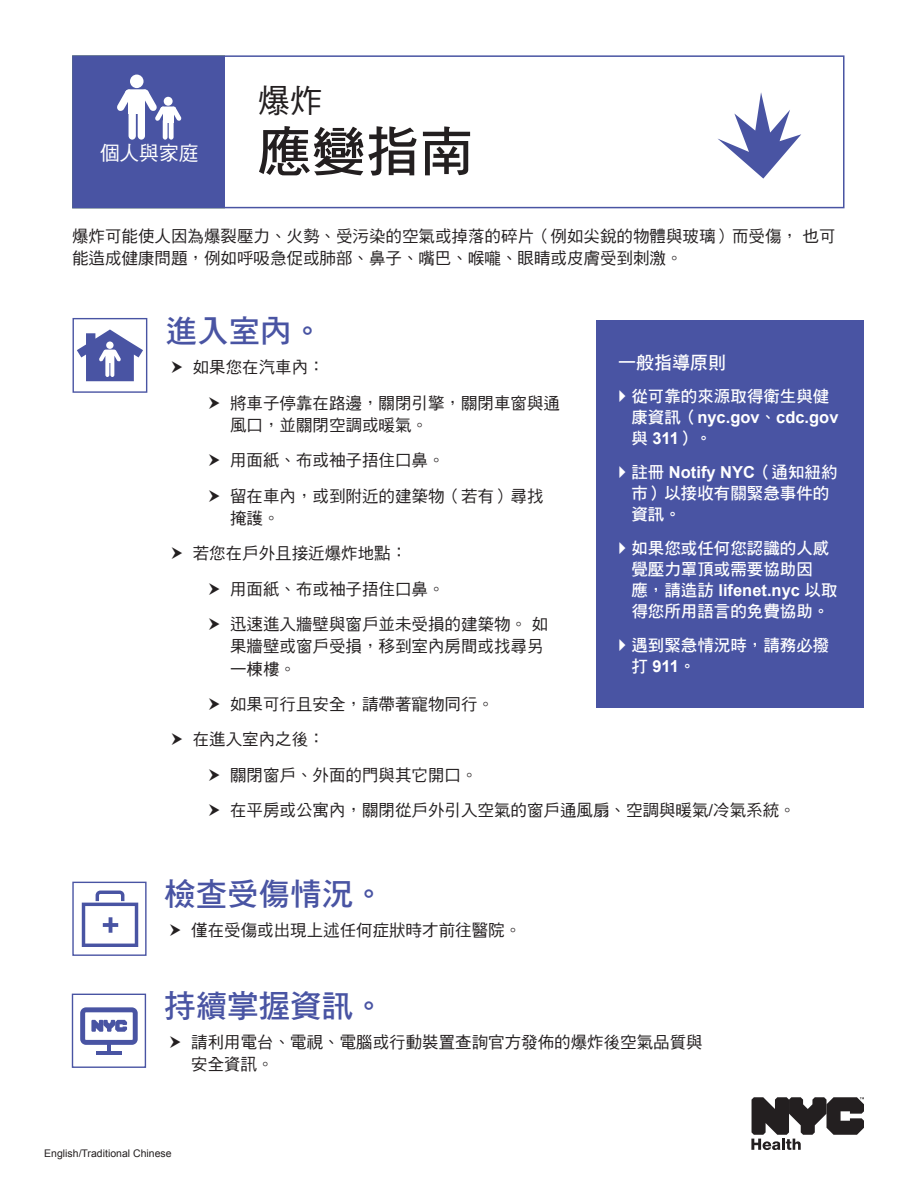
<style>
.page{position:relative;width:918px;height:1188px;background:#fff}
.page>*{position:absolute;margin:0;border:0;box-sizing:border-box;transform-origin:0 0}
.t1{font:54px "DF Hei Std W7";color:#231f20}
.t2{font:32.25px "DF Hei Std W5";color:#231f20}
.t3{font:31.5px "DF Hei Std W7";color:#4954a3}
.t4{font:19.8px "DF Hei Std W5";color:#fff}
.t5{font:18px "DF Hei Std W7";color:#fff}
.BODY_COPY{font:16.5px/22.5px "DF Hei Std W5";color:#231f20}
.general_guildlines{font:16.5px/21px "DF Hei Std W7";color:#fff}
.t6{font:10.5px "Arial";color:#231f20}
.s1{font-family:"Arial"}
.s2{font-family:"Arial";font-weight:700}
</style>
<div class="page">
<svg style="left:751px;top:1097px;width:113px;height:53px"></svg>
<div style="left:73px;top:56px;width:152px;height:152px;background:#4954a3"></div>
<div style="left:72px;top:55px;width:773px;height:153px;border:2px solid #4954a3"></div>
<div style="left:129px;top:108px;width:7px;height:32px;background:#fff;border-radius:4px"></div>
<div style="left:138px;top:108px;width:7px;height:32px;background:#fff;border-radius:4px"></div>
<div style="left:130px;top:75px;width:14px;height:13px;background:#fff;border-radius:50%"></div>
<div style="left:163px;top:110px;width:11px;height:13px;background:#fff"></div>
<div style="left:163px;top:119px;width:5px;height:21px;background:#fff;border-radius:3px"></div>
<div style="left:169px;top:119px;width:5px;height:21px;background:#fff;border-radius:3px"></div>
<svg style="left:117px;top:89px;width:65px;height:32px"></svg>
<div style="left:161px;top:107px;width:15px;height:5px;background:#fff;border-radius:3px"></div>
<div style="left:164px;top:97px;width:9px;height:9px;background:#fff;border-radius:50%"></div>
<div style="left:73px;top:318px;width:74px;height:75px;border:1px solid #4954a3"></div>
<svg style="left:718px;top:92px;width:83px;height:87px"></svg>
<svg style="left:77px;top:329px;width:66px;height:52px"></svg>
<div style="left:106px;top:341px;width:8px;height:8px;background:#fff;border-radius:50%"></div>
<div style="left:597px;top:320px;width:267px;height:387px;background:#4954a3"></div>
<div style="left:72px;top:882px;width:75px;height:74px;border:1px solid #4954a3"></div>
<svg style="left:82px;top:891px;width:56px;height:56px"></svg>
<div style="left:72px;top:994px;width:74px;height:74px;border:1px solid #4954a3"></div>
<hr style="left:97px;top:1051px;width:25px;height:4px;background:#4954a3">
<svg style="left:80px;top:1007px;width:58px;height:46px"></svg>
<p class="t4" style="left:100px;top:142px;width:100px">個人與家庭</p>
<p class="t2" style="left:258px;top:83px;width:66px">爆炸</p>
<p class="t1" style="left:258px;top:122px;width:217px">應變指南</p>
<p class="BODY_COPY" style="left:72px;top:224px;width:765px">爆炸可能使人因為爆裂壓力、火勢、受污染的空氣或掉落的碎片（例如尖銳的物體與玻璃）而受傷，也可能造成健康問題，例如呼吸急促或肺部、鼻子、嘴巴、喉嚨、眼睛或皮膚受到刺激。</p>
<p class="t3" style="left:166px;top:314px;width:159px">進入室內。</p>
<p class="BODY_COPY" style="left:193px;top:356px;width:133px">如果您在汽車內：</p>
<p class="BODY_COPY" style="left:230px;top:391px;width:331px">將車子停靠在路邊，關閉引擎，關閉車窗與通風口，並關閉空調或暖氣。</p>
<p class="BODY_COPY" style="left:230px;top:449px;width:216px">用面紙、布或袖子捂住口鼻。</p>
<p class="BODY_COPY" style="left:230px;top:484px;width:315px">留在車內，或到附近的建築物（若有）尋找掩護。</p>
<p class="BODY_COPY" style="left:193px;top:542px;width:216px">若您在戶外且接近爆炸地點：</p>
<p class="BODY_COPY" style="left:230px;top:577px;width:216px">用面紙、布或袖子捂住口鼻。</p>
<p class="BODY_COPY" style="left:230px;top:612px;width:320px">迅速進入牆壁與窗戶並未受損的建築物。如果牆壁或窗戶受損，移到室內房間或找尋另一棟樓。</p>
<p class="BODY_COPY" style="left:230px;top:693px;width:265px">如果可行且安全，請帶著寵物同行。</p>
<p class="BODY_COPY" style="left:193px;top:728px;width:133px">在進入室內之後：</p>
<p class="BODY_COPY" style="left:230px;top:763px;width:249px">關閉窗戶、外面的門與其它開口。</p>
<p class="BODY_COPY" style="left:230px;top:798px;width:567px">在平房或公寓內，關閉從戶外引入空氣的窗戶通風扇、空調與暖氣<span class="s1">/</span>冷氣系統。</p>
<p class="t5" style="left:618px;top:352px;width:109px">一般指導原則</p>
<p class="general_guildlines" style="left:631px;top:386px;width:209px">從可靠的來源取得衛生與健康資訊（<span class="s2">nyc.gov</span>、<span class="s2">cdc.gov</span>與 <span class="s2">311</span>）。</p>
<p class="general_guildlines" style="left:631px;top:461px;width:208px">註冊 <span class="s2">Notify NYC</span>（通知紐約市）以接收有關緊急事件的資訊。</p>
<p class="general_guildlines" style="left:631px;top:537px;width:208px">如果您或任何您認識的人感覺壓力罩頂或需要協助因<br>應，請造訪 <span class="s2">lifenet.nyc</span> 以取得您所用語言的免費協助。</p>
<p class="general_guildlines" style="left:631px;top:634px;width:199px">遇到緊急情況時，請務必撥打 <span class="s2">911</span>。</p>
<p class="t3" style="left:164px;top:877px;width:222px">檢查受傷情況。</p>
<p class="BODY_COPY" style="left:191px;top:919px;width:331px">僅在受傷或出現上述任何症狀時才前往醫院。</p>
<p class="t3" style="left:164px;top:988px;width:222px">持續掌握資訊。</p>
<p class="BODY_COPY" style="left:191px;top:1030px;width:513px">請利用電台、電視、電腦或行動裝置查詢官方發佈的爆炸後空氣品質與安全資訊。</p>
<p class="t6" style="left:44px;top:1146px;width:129px">English/Traditional Chinese</p>
</div>
